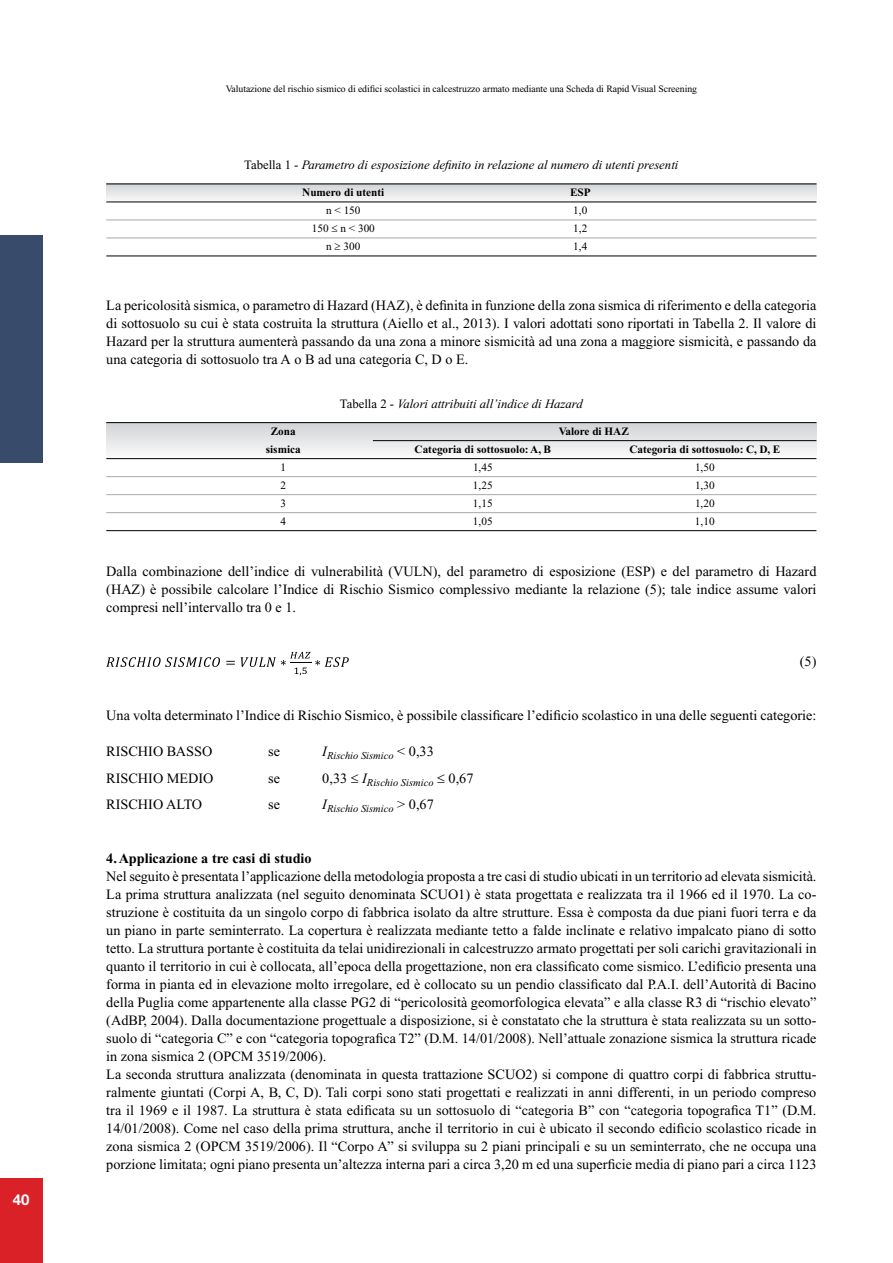
<style>
.page{position:relative;width:893px;height:1263px;background:#fff}
.page>*{position:absolute;margin:0;border:0;box-sizing:border-box;transform-origin:0 0}
.t1{font:700 15px "Helvetica Neue";color:#fff}
.t2{font:14.25px/18px "Times New Roman";color:#000;text-align:justify}
.t3{font:700 14.25px "Times New Roman";color:#000}
.t4{font:italic 12.75px "Times New Roman";color:#000}
.t5{font:700 11.25px "Times New Roman";color:#000}
.t6{font:11.25px "Times New Roman";color:#000}
.t7{font:italic 10.5px "Times New Roman";color:#000}
.t8{font:9.75px "Times New Roman";letter-spacing:-.005em;color:#000}
.s1{font-style:normal}
</style>
<div class="page">
<div style="left:0;top:1178px;width:43px;height:85px;background:#da2128"></div>
<div style="left:0;top:236px;width:43px;height:227px;background:#394b6a"></div>
<svg style="left:106px;top:423px;width:710px;height:30px"></svg>
<svg style="left:106px;top:185px;width:710px;height:17px"></svg>
<hr style="left:106px;top:184px;width:710px;height:1px;background:#000">
<hr style="left:106px;top:202px;width:710px;height:1px;background:#000">
<hr style="left:106px;top:220px;width:710px;height:1px;background:#a7a9ac">
<hr style="left:106px;top:238px;width:710px;height:1px;background:#a7a9ac">
<hr style="left:106px;top:256px;width:710px;height:1px;background:#000">
<hr style="left:106px;top:422px;width:710px;height:1px;background:#000">
<hr style="left:373px;top:440px;width:443px;height:1px;background:#000">
<hr style="left:106px;top:458px;width:710px;height:1px;background:#000">
<hr style="left:106px;top:476px;width:710px;height:1px;background:#a7a9ac">
<hr style="left:106px;top:494px;width:710px;height:1px;background:#a7a9ac">
<hr style="left:106px;top:512px;width:710px;height:1px;background:#a7a9ac">
<hr style="left:106px;top:530px;width:710px;height:1px;background:#000">
<svg style="left:106px;top:652px;width:243px;height:23px"></svg>
<p class="t1" style="left:13px;top:1190px;width:18px">40</p>
<p class="t8" style="left:226px;top:84px;width:473px">Valutazione del rischio sismico di edifici scolastici in calcestruzzo armato mediante una Scheda di Rapid Visual Screening</p>
<p class="t4" style="left:244px;top:158px;width:436px"><span class="s1">Tabella 1 -</span> Parametro di esposizione definito in relazione al numero di utenti presenti</p>
<p class="t5" style="left:302px;top:186px;width:84px">Numero di utenti</p>
<p class="t5" style="left:570px;top:186px;width:22px">ESP</p>
<p class="t6" style="left:326px;top:205px;width:36px">n &lt; 150</p>
<p class="t6" style="left:573px;top:205px;width:16px">1,0</p>
<p class="t6" style="left:312px;top:223px;width:65px">150 ≤ n &lt; 300</p>
<p class="t6" style="left:573px;top:223px;width:16px">1,2</p>
<p class="t6" style="left:326px;top:241px;width:36px">n ≥ 300</p>
<p class="t6" style="left:573px;top:241px;width:16px">1,4</p>
<p class="t2" style="left:106px;top:296px;width:712px">La pericolosità sismica, o parametro di Hazard (HAZ), è definita in funzione della zona sismica di riferimento e della categoria di sottosuolo su cui è stata costruita la struttura (Aiello et al., 2013). I valori adottati sono riportati in Tabella 2. Il valore di Hazard per la struttura aumenterà passando da una zona a minore sismicità ad una zona a maggiore sismicità, e passando da una categoria di sottosuolo tra A o B ad una categoria C, D o E.</p>
<p class="t4" style="left:340px;top:397px;width:244px"><span class="s1">Tabella 2 -</span> Valori attribuiti all’indice di Hazard</p>
<p class="t5" style="left:271px;top:425px;width:27px">Zona</p>
<p class="t5" style="left:559px;top:425px;width:72px">Valore di HAZ</p>
<p class="t5" style="left:266px;top:443px;width:36px">sismica</p>
<p class="t5" style="left:415px;top:443px;width:138px">Categoria di sottosuolo: A, B</p>
<p class="t5" style="left:629px;top:443px;width:152px">Categoria di sottosuolo: C, D, E</p>
<p class="t6" style="left:280px;top:461px;width:7px">1</p>
<p class="t6" style="left:473px;top:461px;width:21px">1,45</p>
<p class="t6" style="left:695px;top:461px;width:21px">1,50</p>
<p class="t6" style="left:280px;top:479px;width:7px">2</p>
<p class="t6" style="left:473px;top:479px;width:21px">1,25</p>
<p class="t6" style="left:695px;top:479px;width:21px">1,30</p>
<p class="t6" style="left:280px;top:497px;width:7px">3</p>
<p class="t6" style="left:473px;top:497px;width:21px">1,15</p>
<p class="t6" style="left:695px;top:497px;width:21px">1,20</p>
<p class="t6" style="left:280px;top:515px;width:7px">4</p>
<p class="t6" style="left:473px;top:515px;width:21px">1,05</p>
<p class="t6" style="left:695px;top:515px;width:21px">1,10</p>
<p class="t2" style="left:106px;top:563px;width:712px">Dalla combinazione dell’indice di vulnerabilità (VULN), del parametro di esposizione (ESP) e del parametro di Hazard (HAZ) è possibile calcolare l’Indice di Rischio Sismico complessivo mediante la relazione (5); tale indice assume valori compresi nell’intervallo tra 0 e 1.</p>
<p class="t2" style="left:800px;top:653px;width:18px">(5)</p>
<p class="t2" style="left:106px;top:707px;width:712px">Una volta determinato l’Indice di Rischio Sismico, è possibile classificare l’edificio scolastico in una delle seguenti categorie:</p>
<p class="t2" style="left:106px;top:743px;width:107px">RISCHIO BASSO</p>
<p class="t2" style="left:268px;top:743px;width:13px">se</p>
<p class="t7" style="left:322px;top:750px;width:113px"><sup>I</sup>Rischio Sismico <sup>&lt;</sup> <sup>0,33</sup></p>
<p class="t2" style="left:106px;top:769px;width:109px">RISCHIO MEDIO</p>
<p class="t2" style="left:268px;top:769px;width:13px">se</p>
<p class="t7" style="left:322px;top:777px;width:153px"><sup>0,33</sup> ≤ <sup>I</sup>Rischio Sismico ≤ <sup>0,67</sup></p>
<p class="t2" style="left:106px;top:796px;width:97px">RISCHIO ALTO</p>
<p class="t2" style="left:268px;top:796px;width:13px">se</p>
<p class="t7" style="left:322px;top:803px;width:113px"><sup>I</sup>Rischio Sismico <sup>&gt;</sup> <sup>0,67</sup></p>
<p class="t3" style="left:106px;top:851px;width:207px">4. Applicazione a tre casi di studio</p>
<p class="t2" style="left:106px;top:868px;width:712px;text-align:left">Nel seguito è presentata l’applicazione della metodologia proposta a tre casi di studio ubicati in un territorio ad elevata sismicità.<br>La prima struttura analizzata (nel seguito denominata SCUO1) è stata progettata e realizzata tra il 1966 ed il 1970. La co&shy;struzione è costituita da un singolo corpo di fabbrica isolato da altre strutture. Essa è composta da due piani fuori terra e da un piano in parte seminterrato. La copertura è realizzata mediante tetto a falde inclinate e relativo impalcato piano di sotto tetto. La struttura portante è costituita da telai unidirezionali in calcestruzzo armato progettati per soli carichi gravitazionali in quanto il territorio in cui è collocata, all’epoca della progettazione, non era classificato come sismico. L’edificio presenta una forma in pianta ed in elevazione molto irregolare, ed è collocato su un pendio classificato dal P.A.I. dell’Autorità di Bacino della Puglia come appartenente alla classe PG2 di “pericolosità geomorfologica elevata” e alla classe R3 di “rischio elevato” (AdBP, 2004). Dalla documentazione progettuale a disposizione, si è constatato che la struttura è stata realizzata su un sotto&shy;suolo di “categoria C” e con “categoria topografica T2” (D.M. 14/01/2008). Nell’attuale zonazione sismica la struttura ricade in zona sismica 2 (OPCM 3519/2006).<br>La seconda struttura analizzata (denominata in questa trattazione SCUO2) si compone di quattro corpi di fabbrica struttu&shy;ralmente giuntati (Corpi A, B, C, D). Tali corpi sono stati progettati e realizzati in anni differenti, in un periodo compreso tra il 1969 e il 1987. La struttura è stata edificata su un sottosuolo di “categoria B” con “categoria topografica T1” (D.M.<br>14/01/2008). Come nel caso della prima struttura, anche il territorio in cui è ubicato il secondo edificio scolastico ricade in zona sismica 2 (OPCM 3519/2006). Il “Corpo A” si sviluppa su 2 piani principali e su un seminterrato, che ne occupa una porzione limitata; ogni piano presenta un’altezza interna pari a circa 3,20 m ed una superficie media di piano pari a circa 1123</p>
</div>
